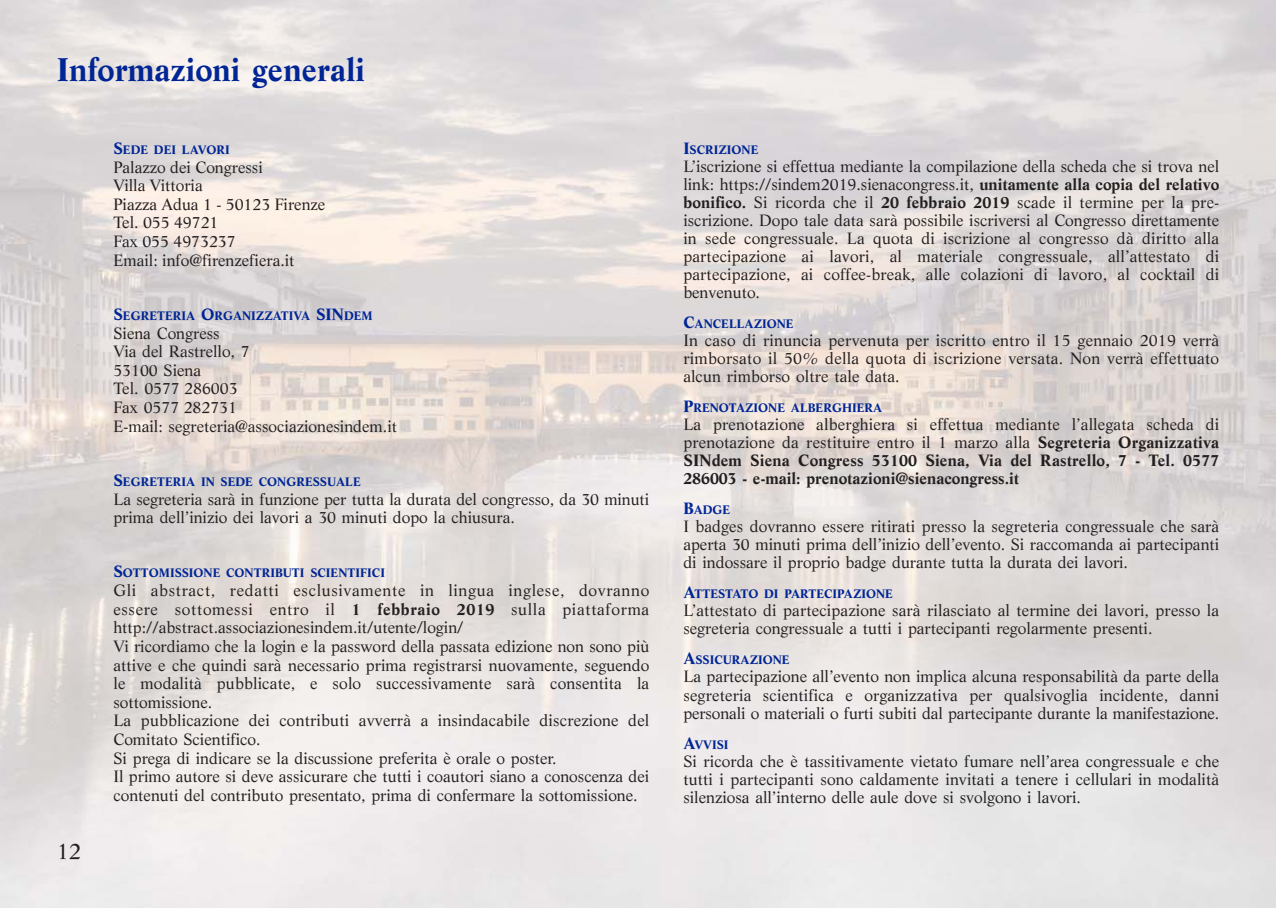
<style>
.page{position:relative;width:1276px;height:908px;background:#fff}
.page>*{position:absolute;margin:0;border:0;box-sizing:border-box;transform-origin:0 0}
.t1{font:700 32px "Life";color:#002595}
.t2{font:22px "Life";color:#231f20}
.t3{font:16px/18.6px "Life";color:#231f20}
.t4{font:700 16px/18px "Life";color:#231f20;text-align:justify}
.t5{font:700 12px "Life";color:#002595}
.s1{font-size:16px}
.s2{font-weight:700}
.s3{font-weight:400}
</style>
<div class="page">
<img style="left:0;top:0;width:1276px;height:907px">
<h1 class="t1" style="left:57px;top:57px;width:310px">Informazioni generali</h1>
<p class="t5" style="left:113px;top:145px;width:118px"><span class="s1">S</span>EDE DEI LAVORI</p>
<p class="t3" style="left:113px;top:159px;width:213px">Palazzo dei Congressi<br>Villa Vittoria<br>Piazza Adua 1 - 50123 Firenze<br>Tel. 055 49721<br>Fax 055 4973237<br>Email: info@firenzefiera.it</p>
<h2 class="t2" style="left:57px;top:842px;width:26px">12</h2>
<p class="t5" style="left:113px;top:311px;width:261px"><span class="s1">S</span>EGRETERIA <span class="s1">O</span>RGANIZZATIVA <span class="s1">SIN</span>DEM</p>
<p class="t3" style="left:113px;top:325px;width:285px">Siena Congress<br>Via del Rastrello, 7<br>53100 Siena<br>Tel. 0577 286003<br>Fax 0577 282731<br>E-mail: segreteria@associazionesindem.it</p>
<p class="t5" style="left:113px;top:476px;width:249px"><span class="s1">S</span>EGRETERIA IN SEDE CONGRESSUALE</p>
<p class="t3" style="left:113px;top:490px;width:537px">La segreteria sarà in funzione per tutta la durata del congresso, da 30 minuti prima dell’inizio dei lavori a 30 minuti dopo la chiusura.</p>
<p class="t5" style="left:113px;top:568px;width:273px"><span class="s1">S</span>OTTOMISSIONE CONTRIBUTI SCIENTIFICI</p>
<p class="t3" style="left:113px;top:582px;width:537px">Gli abstract, redatti esclusivamente in lingua inglese, dovranno essere sottomessi entro il <span class="s2">1 febbraio 2019</span> sulla piattaforma http://abstract.associazionesindem.it/utente/login/<br>Vi ricordiamo che la login e la password della passata edizione non sono più attive e che quindi sarà necessario prima registrarsi nuovamente, seguendo le modalità pubblicate, e solo successivamente sarà consentita la sottomissione.<br>La pubblicazione dei contributi avverrà a insindacabile discrezione del Comitato Scientifico.<br>Si prega di indicare se la discussione preferita è orale o poster.<br>Il primo autore si deve assicurare che tutti i coautori siano a conoscenza dei contenuti del contributo presentato, prima di confermare la sottomissione.</p>
<p class="t5" style="left:683px;top:145px;width:77px"><span class="s1">I</span>SCRIZIONE</p>
<p class="t3" style="left:683px;top:159px;width:537px;line-height:18px;text-align:justify">L’iscrizione si effettua mediante la compilazione della scheda che si trova nel link: https://sindem2019.sienacongress.it, <span class="s2">unitamente alla copia del relativo bonifico.</span> Si ricorda che il <span class="s2">20 febbraio 2019</span> scade il termine per la pre&shy;iscrizione. Dopo tale data sarà possibile iscriversi al Congresso direttamente in sede congressuale. La quota di iscrizione al congresso dà diritto alla partecipazione ai lavori, al materiale congressuale, all’attestato di partecipazione, ai coffee-break, alle colazioni di lavoro, al cocktail di benvenuto.</p>
<p class="t5" style="left:683px;top:319px;width:112px"><span class="s1">C</span>ANCELLAZIONE</p>
<p class="t3" style="left:683px;top:333px;width:537px;line-height:18px;text-align:justify">In caso di rinuncia pervenuta per iscritto entro il 15 gennaio 2019 verrà rimborsato il 50% della quota di iscrizione versata. Non verrà effettuato alcun rimborso oltre tale data.</p>
<p class="t5" style="left:683px;top:403px;width:200px"><span class="s1">P</span>RENOTAZIONE ALBERGHIERA</p>
<p class="t4" style="left:683px;top:417px;width:537px"><span class="s3">La prenotazione alberghiera si effettua mediante l’allegata scheda di prenotazione da restituire entro il 1 marzo alla</span> Segreteria Organizzativa SINdem Siena Congress 53100 Siena, Via del Rastrello, 7 - Tel. 0577<br>286003 - e-mail: prenotazioni@sienacongress.it</p>
<p class="t5" style="left:683px;top:505px;width:49px"><span class="s1">B</span>ADGE</p>
<p class="t3" style="left:683px;top:519px;width:537px;line-height:18px;text-align:justify">I badges dovranno essere ritirati presso la segreteria congressuale che sarà aperta 30 minuti prima dell’inizio dell’evento. Si raccomanda ai partecipanti di indossare il proprio badge durante tutta la durata dei lavori.</p>
<p class="t5" style="left:683px;top:589px;width:211px"><span class="s1">A</span>TTESTATO DI PARTECIPAZIONE</p>
<p class="t3" style="left:683px;top:603px;width:537px;line-height:18px">L’attestato di partecipazione sarà rilasciato al termine dei lavori, presso la segreteria congressuale a tutti i partecipanti regolarmente presenti.</p>
<p class="t5" style="left:683px;top:655px;width:108px"><span class="s1">A</span>SSICURAZIONE</p>
<p class="t3" style="left:683px;top:669px;width:537px;line-height:18px;text-align:justify">La partecipazione all’evento non implica alcuna responsabilità da parte della segreteria scientifica e organizzativa per qualsivoglia incidente, danni personali o materiali o furti subiti dal partecipante durante la manifestazione.</p>
<p class="t5" style="left:683px;top:739px;width:47px"><span class="s1">A</span>VVISI</p>
<p class="t3" style="left:683px;top:753px;width:537px;line-height:18px;text-align:justify">Si ricorda che è tassitivamente vietato fumare nell’area congressuale e che tutti i partecipanti sono caldamente invitati a tenere i cellulari in modalità silenziosa all’interno delle aule dove si svolgono i lavori.</p>
</div>
